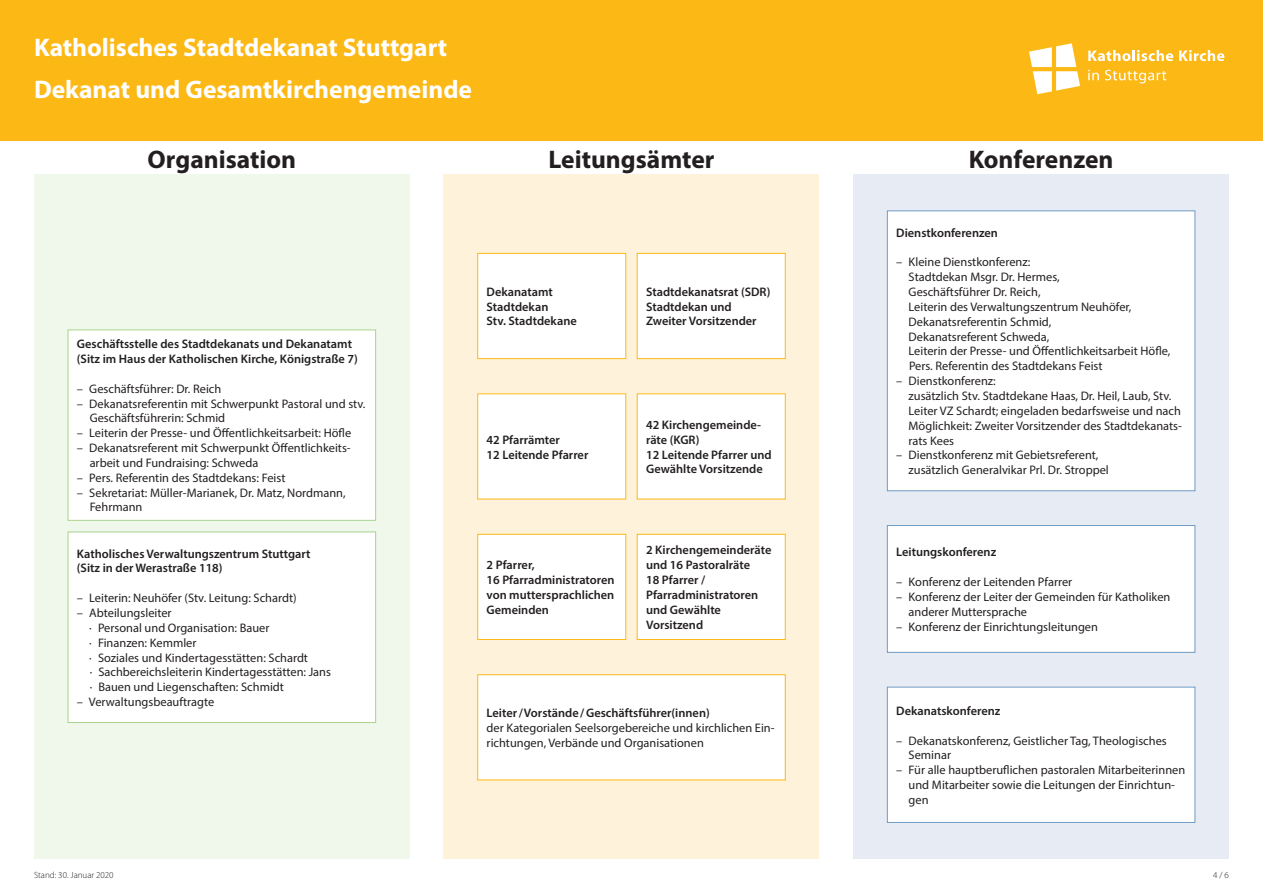
<style>
.page{position:relative;width:1263px;height:893px;background:#fff}
.page>*{position:absolute;margin:0;border:0;box-sizing:border-box;transform-origin:0 0}
.t1{font:700 25.5px/42px "Myriad Pro";color:#fff}
.t2{font:700 25.5px "Myriad Pro";color:#231f20}
.Text{font:12.3px/14.9px "Myriad Pro";color:#231f20}
.Text-2{font:600 12.3px/14.9px "Myriad Pro";color:#231f20}
.t3{font:300 9px "Myriad Pro";color:#231f20}
</style>
<div class="page">
<div style="left:0;top:0;width:1263px;height:140px;background:#fcb814"></div>
<div style="left:34px;top:174px;width:376px;height:685px;background:#f0f7eb"></div>
<div style="left:444px;top:174px;width:375px;height:685px;background:#fef3da"></div>
<div style="left:853px;top:174px;width:376px;height:685px;background:#e6ebf4"></div>
<svg style="left:1029px;top:43px;width:51px;height:51px"></svg>
<svg style="left:1088px;top:50px;width:85px;height:11px"></svg>
<svg style="left:1179px;top:50px;width:45px;height:11px"></svg>
<svg style="left:1088px;top:70px;width:11px;height:10px"></svg>
<svg style="left:1105px;top:70px;width:61px;height:13px"></svg>
<div style="left:68px;top:330px;width:308px;height:190px;background:#fff"></div>
<div style="left:68px;top:330px;width:308px;height:191px;border:1px solid #a9d48d"></div>
<div style="left:68px;top:532px;width:308px;height:190px;background:#fff"></div>
<div style="left:68px;top:531px;width:308px;height:192px;border:1px solid #a9d48d"></div>
<div style="left:478px;top:253px;width:148px;height:106px;background:#fff"></div>
<div style="left:477px;top:253px;width:149px;height:106px;border:1px solid #fcb814"></div>
<div style="left:637px;top:253px;width:148px;height:106px;background:#fff"></div>
<div style="left:637px;top:253px;width:149px;height:106px;border:1px solid #fcb814"></div>
<div style="left:478px;top:394px;width:148px;height:105px;background:#fff"></div>
<div style="left:637px;top:394px;width:148px;height:105px;background:#fff"></div>
<div style="left:478px;top:534px;width:148px;height:105px;background:#fff"></div>
<div style="left:477px;top:534px;width:149px;height:106px;border:1px solid #fcb814"></div>
<div style="left:637px;top:534px;width:148px;height:105px;background:#fff"></div>
<div style="left:637px;top:534px;width:149px;height:106px;border:1px solid #fcb814"></div>
<div style="left:478px;top:675px;width:307px;height:105px;background:#fff"></div>
<div style="left:477px;top:674px;width:309px;height:106px;border:1px solid #fcb814"></div>
<div style="left:887px;top:211px;width:308px;height:280px;background:#fff"></div>
<div style="left:887px;top:210px;width:308px;height:281px;border:1px solid #709bc3"></div>
<div style="left:887px;top:525px;width:308px;height:127px;background:#fff"></div>
<div style="left:887px;top:525px;width:308px;height:128px;border:1px solid #709bc3"></div>
<div style="left:887px;top:687px;width:308px;height:135px;background:#fff"></div>
<div style="left:887px;top:687px;width:308px;height:136px;border:1px solid #709bc3"></div>
<h1 class="t1" style="left:34px;top:26px;width:439px">Katholisches Stadtdekanat Stuttgart<br>Dekanat und Gesamtkirchengemeinde</h1>
<p class="t2" style="left:148px;top:143px;width:150px">Organisation</p>
<p class="t2" style="left:548px;top:143px;width:168px">Leitungsämter</p>
<p class="t2" style="left:969px;top:143px;width:146px">Konferenzen</p>
<p class="Text-2" style="left:77px;top:336px;width:282px">Geschäftsstelle des Stadtdekanats und Dekanatamt (Sitz im Haus der Katholischen Kirche, Königstraße 7)</p>
<p class="Text" style="left:77px;top:381px;width:146px">– Geschäftsführer: Dr. Reich</p>
<p class="Text" style="left:77px;top:396px;width:290px">– Dekanatsreferentin mit Schwerpunkt Pastoral und stv.</p>
<p class="Text" style="left:90px;top:411px;width:137px">Geschäftsführerin: Schmid</p>
<p class="Text" style="left:77px;top:425px;width:276px">– Leiterin der Presse- und Öffentlichkeitsarbeit: Höfle</p>
<p class="Text" style="left:77px;top:440px;width:275px">– Dekanatsreferent mit Schwerpunkt Öffentlichkeits-</p>
<p class="Text" style="left:90px;top:455px;width:170px">arbeit und Fundraising: Schweda</p>
<p class="Text" style="left:77px;top:470px;width:210px">– Pers. Referentin des Stadtdekans: Feist</p>
<p class="Text" style="left:90px;top:485px;width:257px;text-indent:-13px">– Sekretariat: Müller-Marianek, Dr. Matz, Nordmann,<br>Fehrmann</p>
<p class="Text-2" style="left:77px;top:546px;width:235px">Katholisches Verwaltungszentrum Stuttgart (Sitz in der Werastraße 118)</p>
<p class="Text" style="left:77px;top:590px;width:221px">– Leiterin: Neuhöfer (Stv. Leitung: Schardt)</p>
<p class="Text" style="left:89px;top:605px;width:220px;text-indent:-12px">– Abteilungsleiter<br>· Personal und Organisation: Bauer<br>· Finanzen: Kemmler<br>· Soziales und Kindertagesstätten: Schardt</p>
<p class="Text" style="left:90px;top:665px;width:243px">· Sachbereichsleiterin Kindertagesstätten: Jans · Bauen und Liegenschaften: Schmidt</p>
<p class="Text" style="left:77px;top:694px;width:139px">– Verwaltungsbeauftragte</p>
<p class="Text-2" style="left:487px;top:284px;width:68px">Dekanatamt</p>
<p class="Text-2" style="left:487px;top:299px;width:63px">Stadtdekan</p>
<p class="Text-2" style="left:487px;top:314px;width:92px">Stv. Stadtdekane</p>
<p class="Text-2" style="left:646px;top:284px;width:126px">Stadtdekanatsrat (SDR)</p>
<p class="Text-2" style="left:646px;top:299px;width:87px">Stadtdekan und</p>
<p class="Text-2" style="left:646px;top:314px;width:112px">Zweiter Vorsitzender</p>
<p class="Text-2" style="left:487px;top:432px;width:75px">42 Pfarrämter</p>
<p class="Text-2" style="left:487px;top:447px;width:103px">12 Leitende Pfarrer</p>
<p class="Text-2" style="left:487px;top:557px;width:50px">2 Pfarrer,</p>
<p class="Text-2" style="left:487px;top:572px;width:130px;text-align:justify">16 Pfarradministratoren von muttersprachlichen Gemeinden</p>
<p class="Text-2" style="left:646px;top:417px;width:117px">42 Kirchengemeinde&shy;räte (KGR)</p>
<p class="Text-2" style="left:646px;top:447px;width:127px">12 Leitende Pfarrer und<br>Gewählte Vorsitzende</p>
<p class="Text-2" style="left:646px;top:542px;width:127px">2 Kirchengemeinderäte und 16 Pastoralräte</p>
<p class="Text-2" style="left:646px;top:572px;width:61px">18 Pfarrer /</p>
<p class="Text-2" style="left:646px;top:587px;width:114px">Pfarradministratoren und Gewählte</p>
<p class="Text-2" style="left:646px;top:617px;width:59px">Vorsitzend</p>
<p class="Text-2" style="left:487px;top:705px;width:225px">Leiter/Vorstände/Geschäftsführer(innen)</p>
<p class="Text" style="left:487px;top:720px;width:290px">der Kategorialen Seelsorgebereiche und kirchlichen Ein&shy;richtungen, Verbände und Organisationen</p>
<p class="Text-2" style="left:896px;top:225px;width:103px">Dienstkonferenzen</p>
<p class="Text" style="left:909px;top:255px;width:263px;text-indent:-12px">– Kleine Dienstkonferenz:<br>Stadtdekan Msgr. Dr. Hermes,<br>Geschäftsführer Dr. Reich,<br>Leiterin des Verwaltungszentrum Neuhöfer, Dekanatsreferentin Schmid,<br>Dekanatsreferent Schweda,<br>Leiterin der Presse- und Öffentlichkeitsarbeit Höfle,</p>
<p class="Text" style="left:909px;top:359px;width:195px">Pers. Referentin des Stadtdekans Feist</p>
<p class="Text" style="left:909px;top:373px;width:275px;text-indent:-12px">– Dienstkonferenz:<br>zusätzlich Stv. Stadtdekane Haas, Dr. Heil, Laub, Stv.<br>Leiter VZ Schardt; eingeladen bedarfsweise und nach Möglichkeit: Zweiter Vorsitzender des Stadtdekanats&shy;rats Kees</p>
<p class="Text" style="left:909px;top:448px;width:202px;text-indent:-12px">– Dienstkonferenz mit Gebietsreferent, zusätzlich Generalvikar Prl. Dr. Stroppel</p>
<p class="Text-2" style="left:896px;top:545px;width:102px">Leitungskonferenz</p>
<p class="Text" style="left:896px;top:574px;width:178px">– Konferenz der Leitenden Pfarrer</p>
<p class="Text" style="left:909px;top:589px;width:263px;text-indent:-12px">– Konferenz der Leiter der Gemeinden für Katholiken anderer Muttersprache</p>
<p class="Text" style="left:896px;top:619px;width:203px">– Konferenz der Einrichtungsleitungen</p>
<p class="Text-2" style="left:896px;top:703px;width:106px">Dekanatskonferenz</p>
<p class="Text" style="left:909px;top:733px;width:260px;text-indent:-12px">– Dekanatskonferenz, Geistlicher Tag, Theologisches<br>Seminar</p>
<p class="Text" style="left:909px;top:762px;width:278px;text-indent:-12px">– Für alle hauptberuflichen pastoralen Mitarbeiterinnen und Mitarbeiter sowie die Leitungen der Einrichtun&shy;gen</p>
<p class="t3" style="left:34px;top:870px;width:81px">Stand: 30. Januar 2020</p>
<p class="t3" style="left:1213px;top:870px;width:17px">4 / 6</p>
</div>
